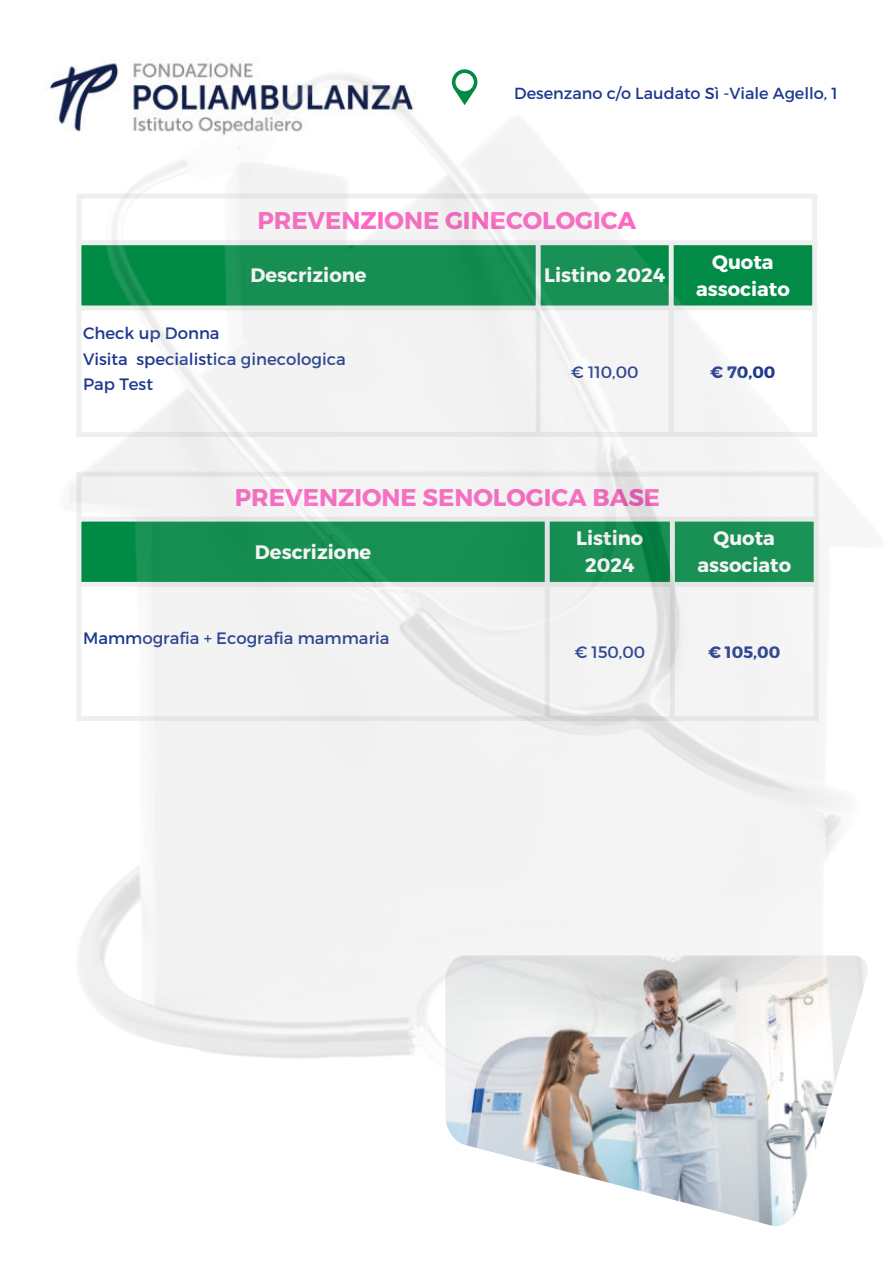
<style>
.page{position:relative;width:894px;height:1264px;background:#fff}
.page>*{position:absolute;margin:0;border:0;box-sizing:border-box;transform-origin:0 0}
.t1{font:700 24.15px "Montserrat";color:#ff66c4}
.t2{font:700 19.5px/27px "Montserrat";color:#fff;text-align:center}
.t3{font:16.5px/25.8px "Montserrat";color:#1d388e}
.t4{font:700 16.5px "Montserrat";color:#1d388e}
.t5{font:16.05px "Montserrat";color:#1d388e}
</style>
<div class="page">
<img style="left:46px;top:58px;width:822px;height:1168px">
<p class="t5" style="left:514px;top:83px;width:325px">Desenzano c/o Laudato Sì -Viale Agello, 1</p>
<h1 class="t1" style="left:257px;top:205px;width:380px">PREVENZIONE GINECOLOGICA</h1>
<p class="t2" style="left:250px;top:262px;width:118px">Descrizione</p>
<p class="t2" style="left:544px;top:262px;width:123px">Listino 2024</p>
<p class="t2" style="left:695px;top:249px;width:95px">Quota associato</p>
<p class="t3" style="left:83px;top:320px;width:264px">Check up Donna<br>Visita specialistica ginecologica<br>Pap Test</p>
<p class="t3" style="left:570px;top:359px;width:69px">€ 110,00</p>
<p class="t4" style="left:710px;top:362px;width:67px">€ 70,00</p>
<h1 class="t1" style="left:235px;top:482px;width:427px">PREVENZIONE SENOLOGICA BASE</h1>
<p class="t2" style="left:255px;top:538px;width:118px">Descrizione</p>
<p class="t2" style="left:576px;top:525px;width:69px">Listino<br>2024</p>
<p class="t2" style="left:697px;top:525px;width:95px">Quota associato</p>
<p class="t3" style="left:83px;top:625px;width:308px">Mammografia + Ecografia mammaria</p>
<p class="t3" style="left:574px;top:639px;width:72px">€ 150,00</p>
<p class="t4" style="left:708px;top:641px;width:74px">€ 105,00</p>
</div>
